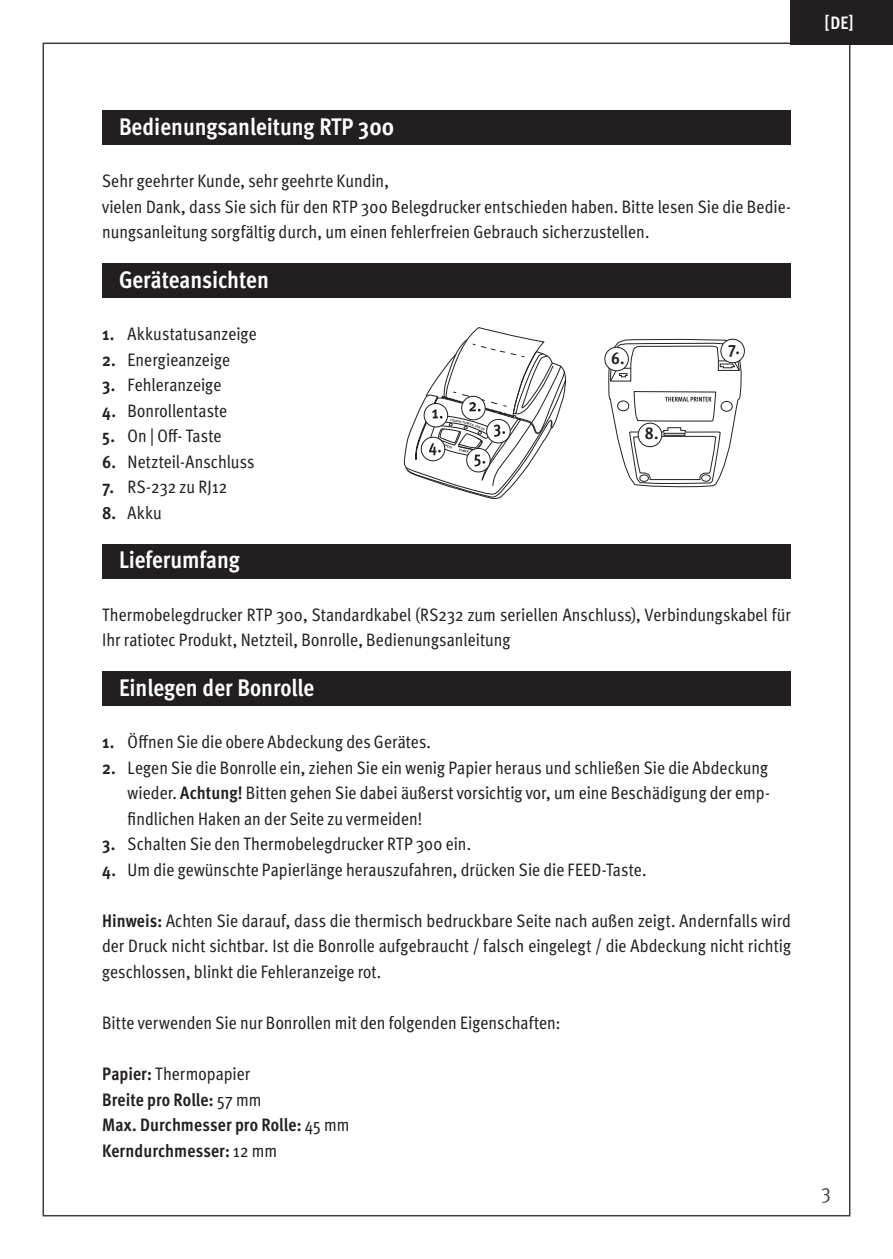
<style>
.page{position:relative;width:893px;height:1259px;background:#fff}
.page>*{position:absolute;margin:0;border:0;box-sizing:border-box;transform-origin:0 0}
.t1{font:700 condensed 24px "Meta Pro";color:#fff}
.t2{font:21px "Meta Cond Normal";color:#3a3938}
.t3{font:condensed 18px/25.5px "Meta Pro";letter-spacing:.005em;color:#231f20}
.t4{font:700 condensed 18px/25.5px "Meta Pro";letter-spacing:.005em;color:#231f20}
.t5{font:700 condensed 18px "Meta Pro";color:#fff}
.t6{font:700 condensed 17.4px "Meta Pro";color:#231f20}
.s1{font-weight:700}
.s2{font-weight:400}
</style>
<div class="page">
<div style="left:102px;top:111px;width:689px;height:34px;background:#231f20"></div>
<div style="left:102px;top:264px;width:689px;height:34px;background:#231f20"></div>
<div style="left:102px;top:544px;width:689px;height:34px;background:#231f20"></div>
<div style="left:102px;top:672px;width:689px;height:34px;background:#231f20"></div>
<svg style="left:608px;top:339px;width:135px;height:148px"></svg>
<div style="left:638px;top:423px;width:24px;height:24px;background:#fff;border-radius:50%"></div>
<div style="left:638px;top:423px;width:24px;height:24px;border:1px solid #231f20;border-radius:50%"></div>
<div style="left:605px;top:347px;width:23px;height:24px;background:#fff;border-radius:50%"></div>
<div style="left:604px;top:347px;width:25px;height:24px;border:1px solid #231f20;border-radius:50%"></div>
<div style="left:721px;top:339px;width:23px;height:24px;background:#fff;border-radius:50%"></div>
<div style="left:720px;top:339px;width:25px;height:24px;border:1px solid #231f20;border-radius:50%"></div>
<div style="left:791px;top:0;width:102px;height:44px;background:#231f20"></div>
<svg style="left:404px;top:328px;width:162px;height:171px"></svg>
<p class="t5" style="left:825px;top:9px;width:31px">[DE]</p>
<h1 class="t1" style="left:119px;top:108px;width:276px">Bedienungsanleitung RTP 300</h1>
<p class="t3" style="left:102px;top:167px;width:690px">Sehr geehrter Kunde, sehr geehrte Kundin,<br>vielen Dank, dass Sie sich für den RTP 300 Belegdrucker entschieden haben. Bitte lesen Sie die Bedie&shy;nungsanleitung sorgfältig durch, um einen fehlerfreien Gebrauch sicherzustellen.</p>
<h1 class="t1" style="left:119px;top:261px;width:151px">Geräteansichten</h1>
<p class="t3" style="left:102px;top:320px;width:156px"><span class="s1">1.</span> Akkustatusanzeige</p>
<p class="t3" style="left:102px;top:345px;width:130px"><span class="s1">2.</span> Energieanzeige</p>
<p class="t3" style="left:102px;top:371px;width:121px"><span class="s1">3.</span> Fehleranzeige</p>
<p class="t3" style="left:102px;top:396px;width:127px"><span class="s1">4.</span> Bonrollentaste</p>
<p class="t3" style="left:102px;top:422px;width:121px"><span class="s1">5.</span> On | Off- Taste</p>
<p class="t3" style="left:102px;top:447px;width:154px"><span class="s1">6.</span> Netzteil-Anschluss</p>
<p class="t3" style="left:102px;top:473px;width:127px"><span class="s1">7.</span> RS-232 zu RJ12</p>
<p class="t3" style="left:102px;top:498px;width:61px"><span class="s1">8.</span> Akku</p>
<h1 class="t1" style="left:119px;top:542px;width:122px">Lieferumfang</h1>
<p class="t6" style="left:611px;top:344px;width:15px">6.</p>
<p class="t6" style="left:645px;top:420px;width:15px">8.</p>
<p class="t6" style="left:728px;top:334px;width:13px">7.</p>
<p class="t3" style="left:102px;top:600px;width:690px">Thermobelegdrucker RTP 300, Standardkabel (RS232 zum seriellen Anschluss), Verbindungskabel für<br>Ihr ratiotec Produkt, Netzteil, Bonrolle, Bedienungsanleitung</p>
<h1 class="t1" style="left:119px;top:669px;width:197px">Einlegen der Bonrolle</h1>
<p class="t3" style="left:102px;top:728px;width:330px"><span class="s1">1.</span> Öffnen Sie die obere Abdeckung des Gerätes.</p>
<p class="t3" style="left:128px;top:753px;width:644px;text-align:justify;text-indent:-26px"><span class="s1">2.</span> Legen Sie die Bonrolle ein, ziehen Sie ein wenig Papier heraus und schließen Sie die Abdeckung wieder. <span class="s1">Achtung!</span> Bitten gehen Sie dabei äußerst vorsichtig vor, um eine Beschädigung der emp&shy;findlichen Haken an der Seite zu vermeiden!</p>
<p class="t3" style="left:102px;top:830px;width:371px"><span class="s1">3.</span> Schalten Sie den Thermobelegdrucker RTP 300 ein.</p>
<p class="t3" style="left:102px;top:855px;width:546px"><span class="s1">4.</span> Um die gewünschte Papierlänge herauszufahren, drücken Sie die FEED-Taste.</p>
<p class="t3" style="left:102px;top:906px;width:690px;text-align:justify"><span class="s1">Hinweis:</span> Achten Sie darauf, dass die thermisch bedruckbare Seite nach außen zeigt. Andernfalls wird der Druck nicht sichtbar. Ist die Bonrolle aufgebraucht / falsch eingelegt / die Abdeckung nicht richtig geschlossen, blinkt die Fehleranzeige rot.</p>
<p class="t3" style="left:102px;top:1008px;width:460px">Bitte verwenden Sie nur Bonrollen mit den folgenden Eigenschaften:</p>
<p class="t4" style="left:102px;top:1060px;width:249px">Papier: <span class="s2">Thermopapier<br></span>Breite pro Rolle: <span class="s2">57 mm<br></span>Max. Durchmesser pro Rolle: <span class="s2">45 mm<br></span>Kerndurchmesser: <span class="s2">12 mm</span></p>
<p class="t2" style="left:822px;top:1180px;width:11px">3</p>
</div>
